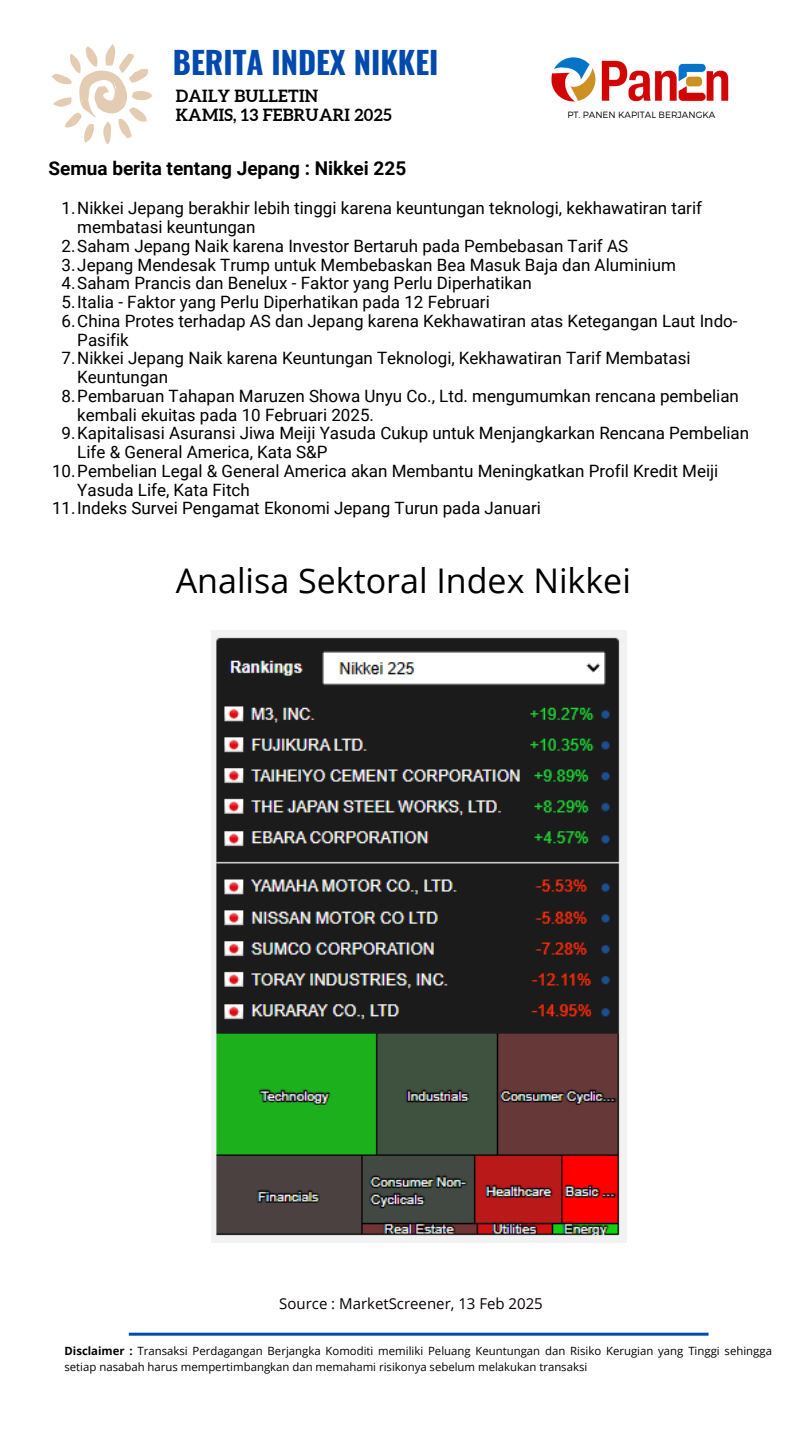
<style>
.page{position:relative;width:810px;height:1440px;background:#fff}
.page>*{position:absolute;margin:0;border:0;box-sizing:border-box;transform-origin:0 0}
.t1{font:34px "Open Sans";color:#000}
.t2{font:700 30.9px "Oswald";color:#004aad}
.t3{font:700 19px "Roboto";color:#000}
.t4{font:17px/18.8px "Roboto";color:#000}
.t5{font:700 16.8px/19.6px "Aleo";letter-spacing:.015em;color:#000}
.t6{font:15px "Open Sans";color:#090000}
.t7{font:11.4px/15.8px "Open Sans";color:#000}
.t8{font:300 9.1px "Montserrat";color:#000}
.s1{font-weight:700}
</style>
<div class="page">
<svg style="left:52px;top:44px;width:100px;height:100px"></svg>
<img style="left:551px;top:57px;width:178px;height:45px">
<hr style="left:129px;top:1333px;width:580px;height:3px;background:#004aad">
<img style="left:211px;top:631px;width:416px;height:612px">
<h1 class="t2" style="left:173px;top:38px;width:267px">BERITA INDEX NIKKEI</h1>
<h4 class="t5" style="left:176px;top:86px;width:217px">DAILY BULLETIN<br>KAMIS, 13 FEBRUARI 2025</h4>
<p class="t3" style="left:48px;top:158px;width:359px">Semua berita tentang Jepang : Nikkei 225</p>
<h3 class="t4" style="left:77px;top:199px;width:626px;text-indent:-16px">1.Nikkei Jepang berakhir lebih tinggi karena keuntungan teknologi, kekhawatiran tarif membatasi keuntungan</h3>
<p class="t4" style="left:62px;top:237px;width:568px">2.Saham Jepang Naik karena Investor Bertaruh pada Pembebasan Tarif AS</p>
<p class="t4" style="left:62px;top:255px;width:616px">3.Jepang Mendesak Trump untuk Membebaskan Bea Masuk Baja dan Aluminium</p>
<p class="t4" style="left:62px;top:274px;width:472px">4.Saham Prancis dan Benelux - Faktor yang Perlu Diperhatikan</p>
<p class="t4" style="left:62px;top:293px;width:430px">5.Italia - Faktor yang Perlu Diperhatikan pada 12 Februari</p>
<p class="t4" style="left:77px;top:312px;width:662px;text-indent:-16px">6.China Protes terhadap AS dan Jepang karena Kekhawatiran atas Ketegangan Laut Indo-<br>Pasifik</p>
<p class="t4" style="left:77px;top:349px;width:615px;text-indent:-16px">7.Nikkei Jepang Naik karena Keuntungan Teknologi, Kekhawatiran Tarif Membatasi<br>Keuntungan</p>
<p class="t4" style="left:77px;top:387px;width:663px;text-indent:-16px">8.Pembaruan Tahapan Maruzen Showa Unyu Co., Ltd. mengumumkan rencana pembelian kembali ekuitas pada 10 Februari 2025.</p>
<p class="t4" style="left:77px;top:424px;width:673px;text-indent:-16px">9.Kapitalisasi Asuransi Jiwa Meiji Yasuda Cukup untuk Menjangkarkan Rencana Pembelian<br>Life &amp; General America, Kata S&amp;P</p>
<p class="t4" style="left:77px;top:462px;width:643px;text-indent:-25px">10.Pembelian Legal &amp; General America akan Membantu Meningkatkan Profil Kredit Meiji<br>Yasuda Life, Kata Fitch</p>
<p class="t4" style="left:52px;top:499px;width:490px">11.Indeks Survei Pengamat Ekonomi Jepang Turun pada Januari</p>
<p class="t8" style="left:567px;top:109px;width:149px">PT. PANEN KAPITAL BERJANGKA</p>
<p class="t1" style="left:176px;top:556px;width:457px">Analisa Sektoral Index Nikkei</p>
<p class="t6" style="left:279px;top:1293px;width:265px">Source : MarketScreener, 13 Feb 2025</p>
<h2 class="t7" style="left:64px;top:1343px;width:709px"><span class="s1">Disclaimer :</span> Transaksi Perdagangan Berjangka Komoditi memiliki Peluang Keuntungan dan Risiko Kerugian yang Tinggi sehingga setiap nasabah harus mempertimbangkan dan memahami risikonya sebelum melakukan transaksi</h2>
</div>
